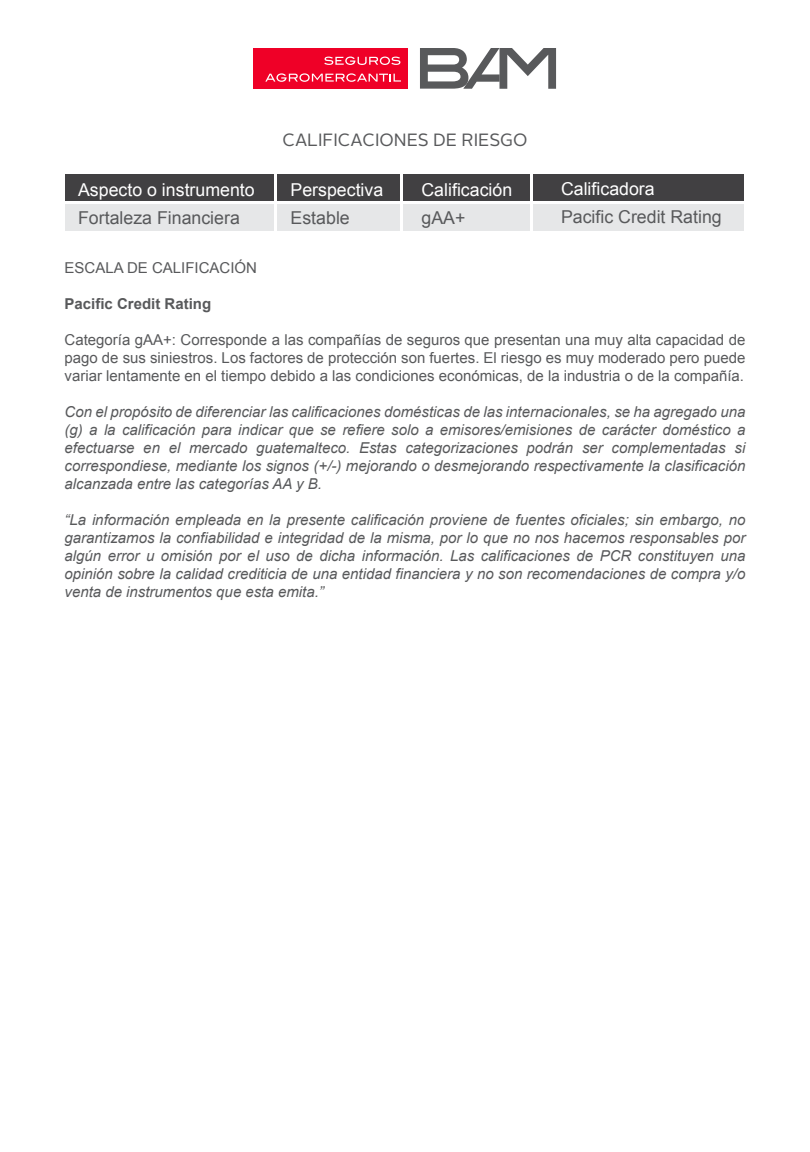
<style>
.page{position:relative;width:810px;height:1152px;background:#fff}
.page>*{position:absolute;margin:0;border:0;box-sizing:border-box;transform-origin:0 0}
.t1{font:17.75px "Arial";color:#fff}
.t2{font:17.75px "Arial";color:#58595b}
.t3{font:17.75px "Alright Sans";color:#58595b}
.t4{font:italic 15px/18px "Arial";color:#58595b;text-align:justify}
.t5{font:15px/18px "Arial";color:#58595b;text-align:justify}
.t6{font:700 15px "Arial";color:#58595b}
</style>
<div class="page">
<div style="left:66px;top:175px;width:678px;height:26px;background:#414042"></div>
<div style="left:66px;top:204px;width:678px;height:26px;background:#e6e7e8"></div>
<hr style="left:274px;top:175px;width:3px;height:115px;background:#fff">
<hr style="left:400px;top:175px;width:2px;height:115px;background:#fff">
<hr style="left:531px;top:175px;width:2px;height:115px;background:#fff">
<svg style="left:420px;top:48px;width:136px;height:41px"></svg>
<div style="left:253px;top:49px;width:154px;height:40px;background:#ef0027"></div>
<svg style="left:265px;top:73px;width:136px;height:9px"></svg>
<svg style="left:324px;top:57px;width:76px;height:8px"></svg>
<p class="t1" style="left:78px;top:178px;width:178px">Aspecto o instrumento</p>
<p class="t2" style="left:78px;top:206px;width:163px">Fortaleza Financiera</p>
<p class="t3" style="left:283px;top:128px;width:246px">CALIFICACIONES DE RIESGO</p>
<p class="t1" style="left:291px;top:178px;width:94px">Perspectiva</p>
<p class="t2" style="left:291px;top:206px;width:61px">Estable</p>
<p class="t1" style="left:422px;top:178px;width:92px">Calificación</p>
<p class="t2" style="left:422px;top:206px;width:45px">gAA+</p>
<p class="t1" style="left:561px;top:177px;width:95px">Calificadora</p>
<p class="t2" style="left:561px;top:205px;width:162px">Pacific Credit Rating</p>
<p class="t5" style="left:65px;top:259px;width:194px">ESCALA DE CALIFICACIÓN</p>
<p class="t6" style="left:65px;top:294px;width:148px">Pacific Credit Rating</p>
<p class="t5" style="left:65px;top:331px;width:682px">Categoría gAA+: Corresponde a las compañías de seguros que presentan una muy alta capacidad de pago de sus siniestros. Los factores de protección son fuertes. El riesgo es muy moderado pero puede variar lentamente en el tiempo debido a las condiciones económicas, de la industria o de la compañía.</p>
<p class="t4" style="left:65px;top:403px;width:682px">Con el propósito de diferenciar las calificaciones domésticas de las internacionales, se ha agregado una (g) a la calificación para indicar que se refiere solo a emisores/emisiones de carácter doméstico a efectuarse en el mercado guatemalteco. Estas categorizaciones podrán ser complementadas si correspondiese, mediante los signos (+/-) mejorando o desmejorando respectivamente la clasificación alcanzada entre las categorías AA y B.</p>
<p class="t4" style="left:65px;top:511px;width:682px">“La información empleada en la presente calificación proviene de fuentes oficiales; sin embargo, no garantizamos la confiabilidad e integridad de la misma, por lo que no nos hacemos responsables por algún error u omisión por el uso de dicha información. Las calificaciones de PCR constituyen una opinión sobre la calidad crediticia de una entidad financiera y no son recomendaciones de compra y/o venta de instrumentos que esta emita.”</p>
</div>
